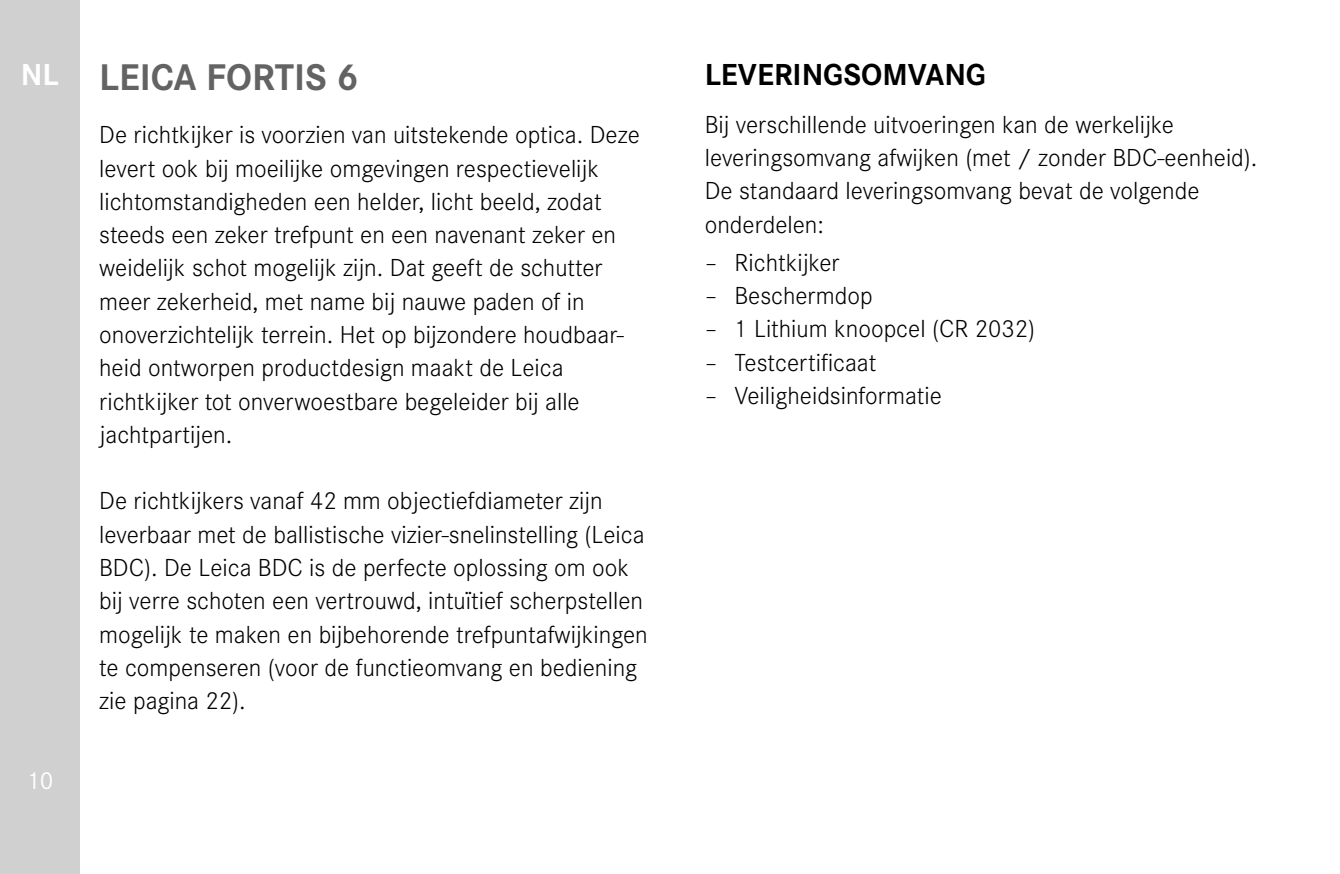
<style>
.page{position:relative;width:1340px;height:874px;background:#fff}
.page>*{position:absolute;margin:0;border:0;box-sizing:border-box;transform-origin:0 0}
.Heading____Chapter{font:700 38.5px "Corporate S";color:#646363}
.Heading____Heading_0{font:700 31.5px "Corporate S";color:#000}
.t1{font:700 31.5px "Corporate S";color:#fff}
.Text____Body_Text{font:300 25.55px/33.2px "Corporate S";color:#000}
.t2{font:25.55px "Corporate S";color:#fff}
</style>
<div class="page">
<div style="left:0;top:0;width:79px;height:873px;background:#d0d0d0"></div>
<p class="t1" style="left:21px;top:49px;width:39px">NL</p>
<p class="t2" style="left:26px;top:761px;width:29px">10</p>
<p class="Heading____Chapter" style="left:99px;top:47px;width:261px">LEICA FORTIS 6</p>
<p class="Text____Body_Text" style="left:99px;top:116px;width:542px">De richtkijker is voorzien van uitstekende optica. Deze levert ook bij moeilijke omgevingen respectievelijk lichtomstandigheden een helder, licht beeld, zodat steeds een zeker trefpunt en een navenant zeker en weidelijk schot mogelijk zijn. Dat geeft de schutter meer zekerheid, met name bij nauwe paden of in onoverzichtelijk terrein. Het op bijzondere houdbaar&shy;heid ontworpen productdesign maakt de Leica richtkijker tot onverwoestbare begeleider bij alle jachtpartijen.</p>
<p class="Text____Body_Text" style="left:99px;top:482px;width:550px">De richtkijkers vanaf 42 mm objectiefdiameter zijn leverbaar met de ballistische vizier-snelinstelling (Leica BDC). De Leica BDC is de perfecte oplossing om ook bij verre schoten een vertrouwd, intuïtief scherpstellen mogelijk te maken en bijbehorende trefpuntafwijkingen te compenseren (voor de functieomvang en bediening zie pagina 22).</p>
<p class="Heading____Heading_0" style="left:704px;top:49px;width:283px">LEVERINGSOMVANG</p>
<p class="Text____Body_Text" style="left:704px;top:106px;width:554px">Bij verschillende uitvoeringen kan de werkelijke leveringsomvang afwijken (met / zonder BDC-eenheid).<br>De standaard leveringsomvang bevat de volgende onderdelen:</p>
<p class="Text____Body_Text" style="left:704px;top:244px;width:136px">– Richtkijker</p>
<p class="Text____Body_Text" style="left:704px;top:277px;width:169px">– Beschermdop</p>
<p class="Text____Body_Text" style="left:704px;top:310px;width:332px">– 1 Lithium knoopcel (CR 2032)</p>
<p class="Text____Body_Text" style="left:704px;top:344px;width:173px">– Testcertificaat</p>
<p class="Text____Body_Text" style="left:704px;top:377px;width:239px">– Veiligheidsinformatie</p>
</div>
